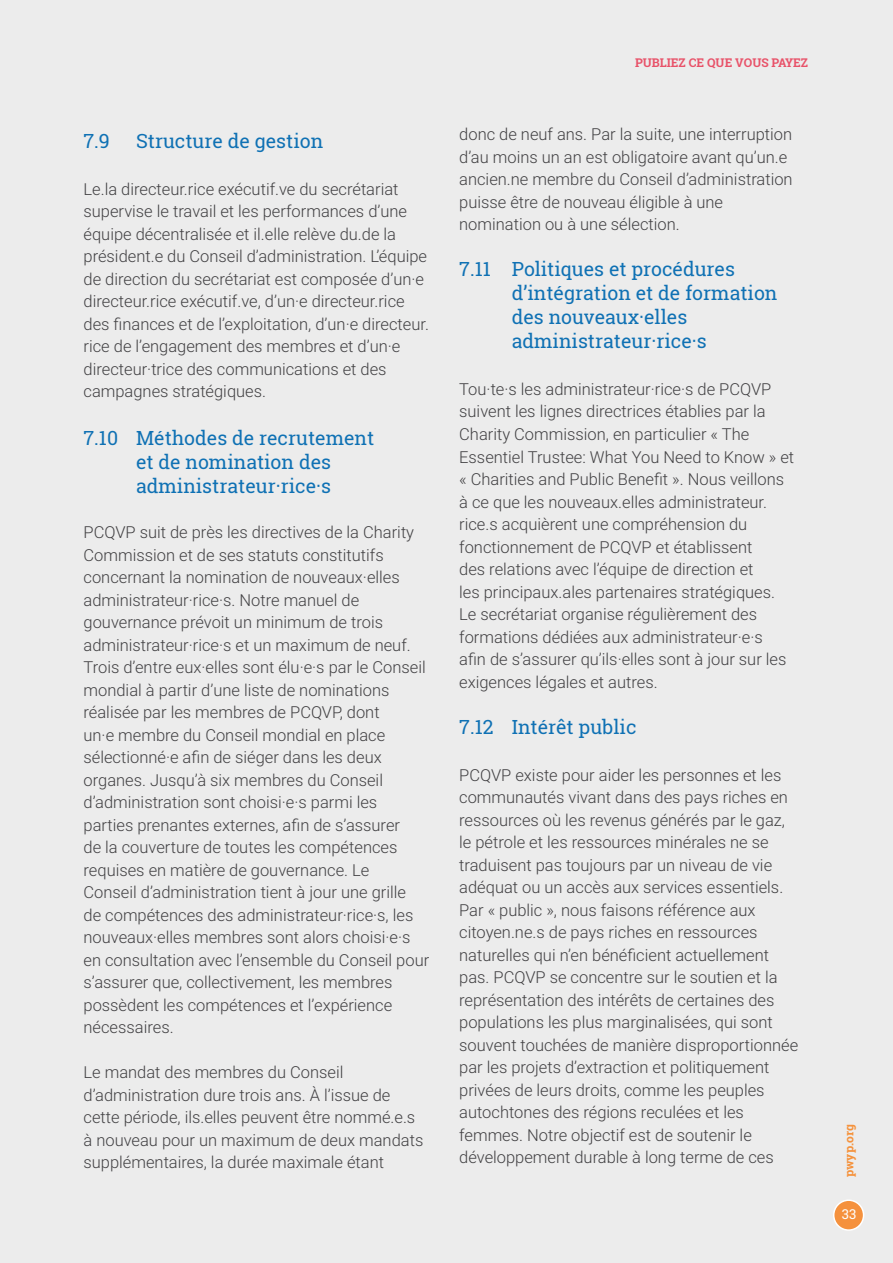
<style>
.page{position:relative;width:893px;height:1263px;background:#ececec}
.page>*{position:absolute;margin:0;border:0;box-sizing:border-box;transform-origin:0 0}
.t1{font:19.5px/24px "Roboto Slab";color:#0f71b4;text-align:center}
.t2{font:300 16.5px/22.5px "Roboto";color:#414042}
.t3{font:13.5px "Roboto Slab";color:#fff}
.t4{font:700 12px "Roboto Slab";color:#e85269}
.t5{font:700 12px "Roboto Slab";color:#f5923c}
</style>
<div class="page">
<div style="left:834px;top:1200px;width:30px;height:30px;background:#f5913d;border-radius:50%"></div>
<div style="left:833px;top:1199px;width:31px;height:32px;border:2px solid #fff;border-radius:50%"></div>
<p class="t1" style="left:84px;top:129px;width:28px">7.9</p>
<p class="t1" style="left:136px;top:129px;width:189px">Structure de gestion</p>
<p class="t2" style="left:84px;top:177px;width:347px">Le.la directeur.rice exécutif.ve du secrétariat supervise le travail et les performances d’une équipe décentralisée et il.elle relève du.de la président.e du Conseil d’administration. L’équipe de direction du secrétariat est composée d’un·e directeur.rice exécutif.ve, d’un·e directeur.rice des finances et de l’exploitation, d’un·e directeur. rice de l’engagement des membres et d’un·e directeur·trice des communications et des campagnes stratégiques.</p>
<p class="t1" style="left:84px;top:426px;width:292px">7.10 Méthodes de recrutement et de nomination des administrateur·rice·s</p>
<p class="t2" style="left:84px;top:520px;width:347px">PCQVP suit de près les directives de la Charity Commission et de ses statuts constitutifs concernant la nomination de nouveaux·elles administrateur·rice·s. Notre manuel de gouvernance prévoit un minimum de trois administrateur·rice·s et un maximum de neuf.<br>Trois d’entre eux·elles sont élu·e·s par le Conseil mondial à partir d’une liste de nominations réalisée par les membres de PCQVP, dont<br>un·e membre du Conseil mondial en place sélectionné·e afin de siéger dans les deux organes. Jusqu’à six membres du Conseil d’administration sont choisi·e·s parmi les parties prenantes externes, afin de s’assurer<br>de la couverture de toutes les compétences requises en matière de gouvernance. Le<br>Conseil d’administration tient à jour une grille<br>de compétences des administrateur·rice·s, les nouveaux·elles membres sont alors choisi·e·s en consultation avec l’ensemble du Conseil pour s’assurer que, collectivement, les membres possèdent les compétences et l’expérience nécessaires.</p>
<p class="t2" style="left:84px;top:1060px;width:341px">Le mandat des membres du Conseil d’administration dure trois ans. À l’issue de cette période, ils.elles peuvent être nommé.e.s à nouveau pour un maximum de deux mandats supplémentaires, la durée maximale étant</p>
<p class="t4" style="left:635px;top:55px;width:175px">PUBLIEZ CE QUE VOUS PAYEZ</p>
<p class="t2" style="left:459px;top:122px;width:335px">donc de neuf ans. Par la suite, une interruption d’au moins un an est obligatoire avant qu’un.e ancien.ne membre du Conseil d’administration puisse être de nouveau éligible à une nomination ou à une sélection.</p>
<p class="t1" style="left:512px;top:257px;width:267px;text-align:left;text-indent:-52px">7.11 Politiques et procédures d’intégration et de formation des nouveaux·elles administrateur·rice·s</p>
<p class="t2" style="left:459px;top:377px;width:336px">Tou·te·s les administrateur·rice·s de PCQVP suivent les lignes directrices établies par la Charity Commission, en particulier « The Essentiel Trustee: What You Need to Know » et « Charities and Public Benefit ». Nous veillons à ce que les nouveaux.elles administrateur. rice.s acquièrent une compréhension du fonctionnement de PCQVP et établissent<br>des relations avec l’équipe de direction et<br>les principaux.ales partenaires stratégiques.<br>Le secrétariat organise régulièrement des formations dédiées aux administrateur·e·s<br>afin de s’assurer qu’ils·elles sont à jour sur les exigences légales et autres.</p>
<p class="t1" style="left:459px;top:715px;width:179px">7.12 Intérêt public</p>
<p class="t2" style="left:459px;top:763px;width:340px">PCQVP existe pour aider les personnes et les communautés vivant dans des pays riches en ressources où les revenus générés par le gaz, le pétrole et les ressources minérales ne se traduisent pas toujours par un niveau de vie adéquat ou un accès aux services essentiels.<br>Par « public », nous faisons référence aux citoyen.ne.s de pays riches en ressources naturelles qui n’en bénéficient actuellement pas. PCQVP se concentre sur le soutien et la représentation des intérêts de certaines des populations les plus marginalisées, qui sont souvent touchées de manière disproportionnée par les projets d’extraction et politiquement privées de leurs droits, comme les peuples autochtones des régions reculées et les femmes. Notre objectif est de soutenir le développement durable à long terme de ces</p>
<p class="t5" style="left:841px;top:1177px;width:54px;rotate:-90deg">pwyp.org</p>
<p class="t3" style="left:842px;top:1204px;width:16px">33</p>
</div>
